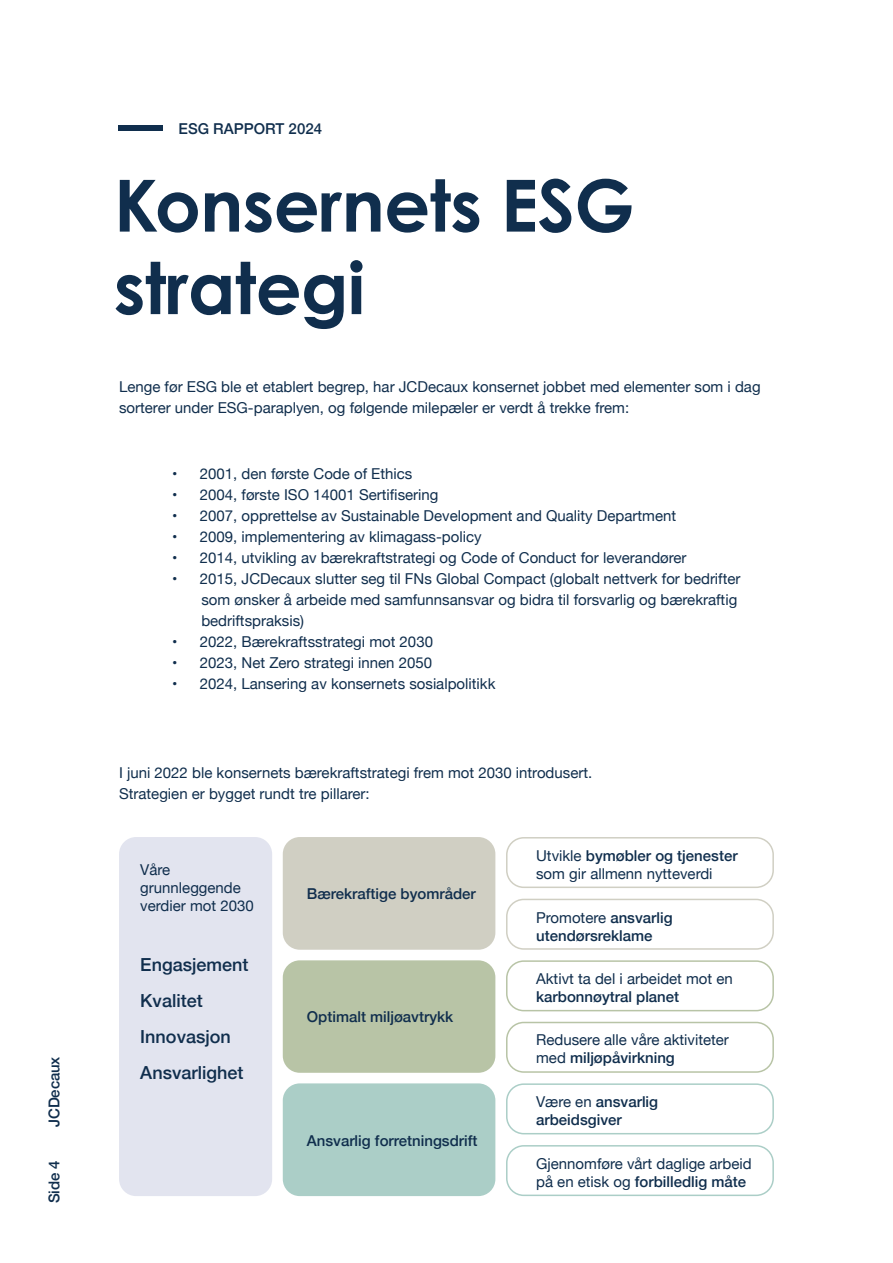
<style>
.page{position:relative;width:893px;height:1263px;background:#fff}
.page>*{position:absolute;margin:0;border:0;box-sizing:border-box;transform-origin:0 0}
.t1{font:700 72px/82.5px "Century Gothic Pro";letter-spacing:-.01em;color:#102e4d}
.t2{font:500 18px/36px "Helvetica Neue";color:#102e4d}
.t3{font:15px/21px "Helvetica Neue";color:#102e4d}
.t4{font:500 15px/18px "Helvetica Neue";color:#102e4d}
.s1{font-weight:500}
.s2{font-weight:400}
</style>
<div class="page">
<div style="left:118px;top:125px;width:45px;height:5px;background:#102e4d"></div>
<div style="left:119px;top:837px;width:153px;height:359px;background:#e2e4ef;border-radius:17px"></div>
<div style="left:283px;top:837px;width:212px;height:113px;background:#d0cfc3;border-radius:17px"></div>
<div style="left:283px;top:960px;width:212px;height:113px;background:#b8c4a6;border-radius:17px"></div>
<div style="left:283px;top:1083px;width:212px;height:113px;background:#abcec7;border-radius:17px"></div>
<div style="left:506px;top:837px;width:268px;height:51px;border:2px solid #d0cfc3;border-radius:17px"></div>
<div style="left:506px;top:899px;width:268px;height:51px;border:2px solid #d0cfc3;border-radius:17px"></div>
<div style="left:506px;top:960px;width:268px;height:51px;border:2px solid #b8c4a6;border-radius:17px"></div>
<div style="left:506px;top:1022px;width:268px;height:51px;border:2px solid #b8c4a6;border-radius:17px"></div>
<div style="left:506px;top:1083px;width:268px;height:51px;border:2px solid #abcec7;border-radius:17px"></div>
<div style="left:506px;top:1145px;width:268px;height:51px;border:2px solid #abcec7;border-radius:17px"></div>
<p class="t4" style="left:44px;top:1127px;width:72px;rotate:-90deg">JCDecaux</p>
<p class="t4" style="left:44px;top:1203px;width:44px;rotate:-90deg">Side 4</p>
<p class="t4" style="left:179px;top:118px;width:145px">ESG RAPPORT 2024</p>
<h1 class="t1" style="left:114px;top:163px;width:522px">Konsernets ESG strategi</h1>
<p class="t3" style="left:119px;top:377px;width:643px">Lenge før ESG ble et etablert begrep, har JCDecaux konsernet jobbet med elementer som i dag sorterer under ESG-paraplyen, og følgende milepæler er verdt å trekke frem:</p>
<p class="t3" style="left:172px;top:464px;width:7px;text-align:justify">• • • • • •</p>
<p class="t3" style="left:172px;top:632px;width:7px;text-align:justify">• • •</p>
<p class="t3" style="left:200px;top:464px;width:542px">2001, den første Code of Ethics<br>2004, første ISO 14001 Sertifisering<br>2007, opprettelse av Sustainable Development and Quality Department<br>2009, implementering av klimagass-policy<br>2014, utvikling av bærekraftstrategi og Code of Conduct for leverandører<br>2015, JCDecaux slutter seg til FNs Global Compact (globalt nettverk for bedrifter som ønsker å arbeide med samfunnsansvar og bidra til forsvarlig og bærekraftig bedriftspraksis)<br>2022, Bærekraftsstrategi mot 2030<br>2023, Net Zero strategi innen 2050<br>2024, Lansering av konsernets sosialpolitikk</p>
<p class="t3" style="left:119px;top:763px;width:475px">I juni 2022 ble konsernets bærekraftstrategi frem mot 2030 introdusert.<br>Strategien er bygget rundt tre pillarer:</p>
<p class="t3" style="left:140px;top:861px;width:115px;line-height:18px">Våre grunnleggende verdier mot 2030</p>
<p class="t2" style="left:140px;top:945px;width:110px">Engasjement<br>Kvalitet<br>Innovasjon<br>Ansvarlighet</p>
<p class="t4" style="left:307px;top:884px;width:170px">Bærekraftige byområder</p>
<p class="t4" style="left:307px;top:1007px;width:148px">Optimalt miljøavtrykk</p>
<p class="t4" style="left:307px;top:1130px;width:172px">Ansvarlig forretningsdrift</p>
<p class="t3" style="left:536px;top:847px;width:203px;line-height:18px">Utvikle <span class="s1">bymøbler og tjenester </span>som gir allmenn nytteverdi</p>
<p class="t4" style="left:536px;top:907px;width:138px"><span class="s2">Promotere</span> ansvarlig utendørsreklame</p>
<p class="t3" style="left:536px;top:969px;width:198px">Aktivt ta del i arbeidet mot en</p>
<p class="t4" style="left:536px;top:986px;width:145px">karbonnøytral planet</p>
<p class="t3" style="left:536px;top:1032px;width:194px;line-height:18px">Redusere alle våre aktiviteter med <span class="s1">miljøpåvirkning</span></p>
<p class="t4" style="left:536px;top:1092px;width:123px"><span class="s2">Være en</span> ansvarlig arbeidsgiver</p>
<p class="t3" style="left:536px;top:1155px;width:217px;line-height:18px">Gjennomføre vårt daglige arbeid på en etisk og <span class="s1">forbilledlig måte</span></p>
</div>
